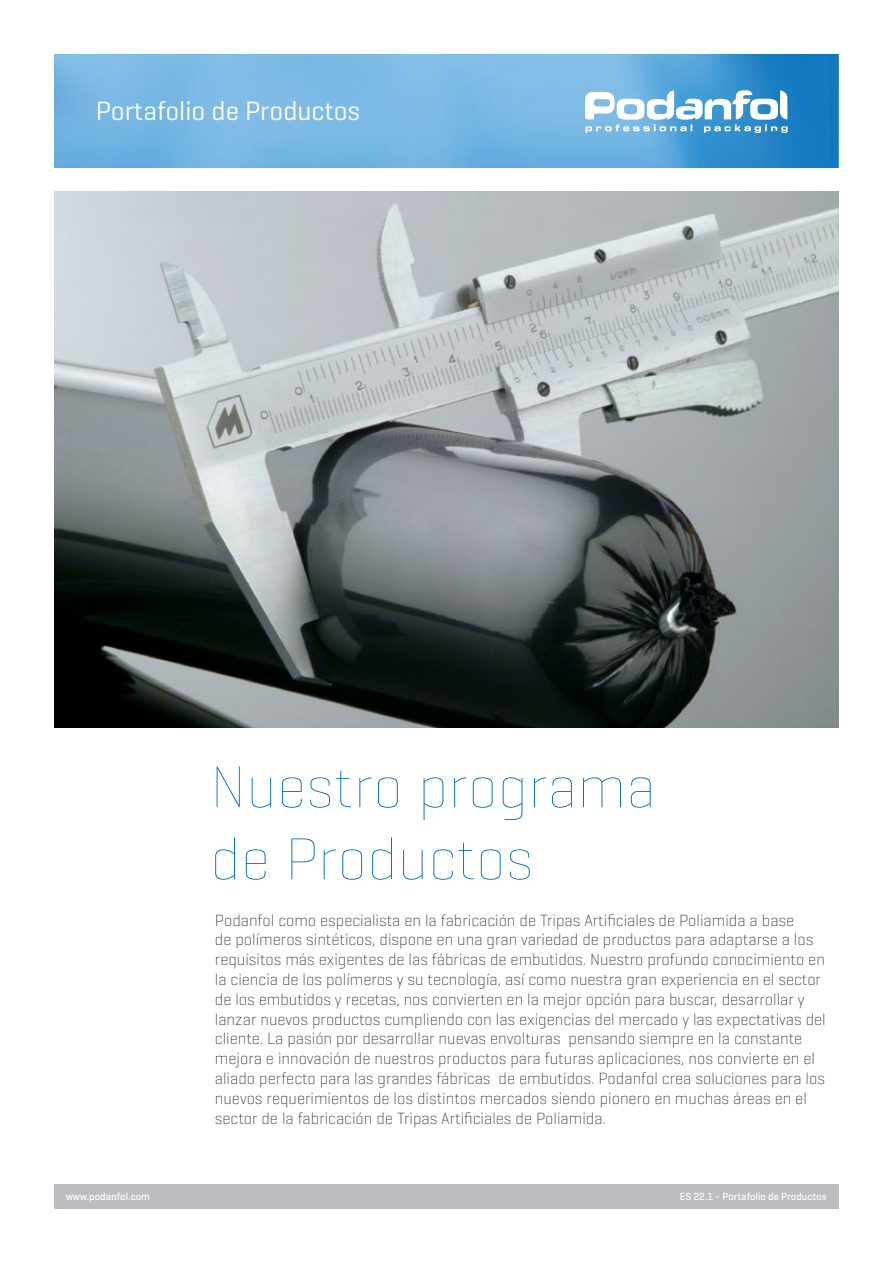
<style>
.page{position:relative;width:893px;height:1263px;background:#fff}
.page>*{position:absolute;margin:0;border:0;box-sizing:border-box;transform-origin:0 0}
.t1{font:100 60px "Geogrotesque";color:#0072bc}
.t2{font:27px "Geogrotesque";color:#fff}
.t3{font:200 16.5px/19.8px "Geogrotesque";color:#231f20}
.t4{font:500 10.5px "Geogrotesque";color:#fff}
</style>
<div class="page">
<img style="left:54px;top:54px;width:785px;height:113px">
<svg style="left:585px;top:90px;width:203px;height:43px"></svg>
<div style="left:54px;top:1184px;width:785px;height:25px;background:#bcbdc0"></div>
<img style="left:54px;top:192px;width:785px;height:535px">
<p class="t2" style="left:96px;top:94px;width:266px">Portafolio de Productos</p>
<p class="t1" style="left:210px;top:749px;width:447px">Nuestro programa</p>
<p class="t1" style="left:210px;top:821px;width:325px">de Productos</p>
<p class="t3" style="left:215px;top:909px;width:612px">Podanfol como especialista en la fabricación de Tripas Artificiales de Poliamida a base<br>de polímeros sintéticos, dispone en una gran variedad de productos para adaptarse a los requisitos más exigentes de las fábricas de embutidos. Nuestro profundo conocimiento en la ciencia de los polímeros y su tecnología, así como nuestra gran experiencia en el sector de los embutidos y recetas, nos convierten en la mejor opción para buscar, desarrollar y lanzar nuevos productos cumpliendo con las exigencias del mercado y las expectativas del cliente. La pasión por desarrollar nuevas envolturas pensando siempre en la constante mejora e innovación de nuestros productos para futuras aplicaciones, nos convierte en el aliado perfecto para las grandes fábricas de embutidos. Podanfol crea soluciones para los nuevos requerimientos de los distintos mercados siendo pionero en muchas áreas en el sector de la fabricación de Tripas Artificiales de Poliamida.</p>
<p class="t4" style="left:66px;top:1190px;width:86px">www.podanfol.com</p>
<p class="t4" style="left:721px;top:1190px;width:107px">EN 21L.1 - P cta Smoke</p>
<p class="t4" style="left:680px;top:1190px;width:148px">ES 22.1 - Portafolio de Productos</p>
</div>
